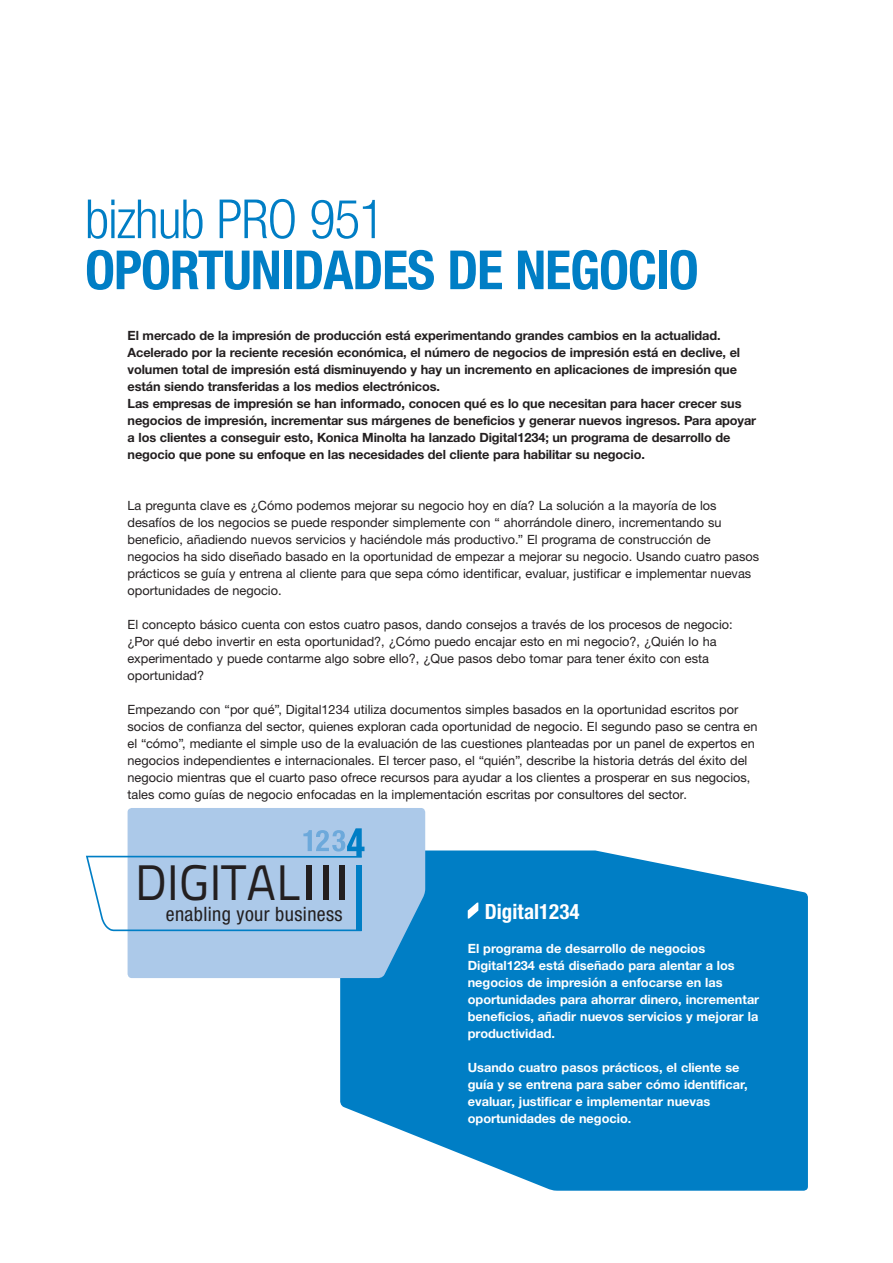
<style>
.page{position:relative;width:893px;height:1263px;background:#fff}
.page>*{position:absolute;margin:0;border:0;box-sizing:border-box;transform-origin:0 0}
.t1{font:700 condensed 54px "Helvetica Neue LTW1 G";letter-spacing:-.02em;color:#007ec5}
.t2{font:300 condensed 54px "Helvetica Neue LTW1 G";letter-spacing:-.02em;color:#007ec5}
.t3{font:49.8px "Panefresco 400 wt";color:#231f20}
.t4{font:700 condensed 21px "Helvetica Neue LTW1 G";color:#fff}
.t5{font:condensed 19.8px "Helvetica KMCE";letter-spacing:.02em;color:#231f20}
.t6{font:12.75px/17px "Helvetica Neue LTW1 G";color:#231f20}
.t7{font:700 12.75px/17px "Helvetica Neue LTW1 G";letter-spacing:-.01em;color:#231f20}
.t8{font:700 12.75px/17px "Helvetica Neue LTW1 G";color:#fff}
</style>
<div class="page">
<svg style="left:340px;top:850px;width:468px;height:341px;background:#188aca"></svg>
<svg style="left:128px;top:808px;width:297px;height:170px;background:#a0c3e6"></svg>
<svg style="left:86px;top:828px;width:278px;height:104px;background:#aac8e5"></svg>
<svg style="left:468px;top:902px;width:10px;height:16px"></svg>
<h1 class="t2" style="left:85px;top:188px;width:302px">bizhub PRO 951</h1>
<h1 class="t1" style="left:85px;top:238px;width:615px">OPORTUNIDADES DE NEGOCIO</h1>
<p class="t7" style="left:128px;top:327px;width:630px">El mercado de la impresión de producción está experimentando grandes cambios en la actualidad.<br>Acelerado por la reciente recesión económica, el número de negocios de impresión está en declive, el volumen total de impresión está disminuyendo y hay un incremento en aplicaciones de impresión que están siendo transferidas a los medios electrónicos.<br>Las empresas de impresión se han informado, conocen qué es lo que necesitan para hacer crecer sus negocios de impresión, incrementar sus márgenes de beneficios y generar nuevos ingresos. Para apoyar a los clientes a conseguir esto, Konica Minolta ha lanzado Digital1234; un programa de desarrollo de negocio que pone su enfoque en las necesidades del cliente para habilitar su negocio.</p>
<p class="t6" style="left:128px;top:497px;width:633px">La pregunta clave es ¿Cómo podemos mejorar su negocio hoy en día? La solución a la mayoría de los desafíos de los negocios se puede responder simplemente con “ ahorrándole dinero, incrementando su beneficio, añadiendo nuevos servicios y haciéndole más productivo.” El programa de construcción de negocios ha sido diseñado basado en la oportunidad de empezar a mejorar su negocio. Usando cuatro pasos prácticos se guía y entrena al cliente para que sepa cómo identificar, evaluar, justificar e implementar nuevas oportunidades de negocio.</p>
<p class="t6" style="left:128px;top:616px;width:607px">El concepto básico cuenta con estos cuatro pasos, dando consejos a través de los procesos de negocio: ¿Por qué debo invertir en esta oportunidad?, ¿Cómo puedo encajar esto en mi negocio?, ¿Quién lo ha experimentado y puede contarme algo sobre ello?, ¿Que pasos debo tomar para tener éxito con esta oportunidad?</p>
<p class="t6" style="left:128px;top:701px;width:631px">Empezando con “por qué”, Digital1234 utiliza documentos simples basados en la oportunidad escritos por socios de confianza del sector, quienes exploran cada oportunidad de negocio. El segundo paso se centra en el “cómo”, mediante el simple uso de la evaluación de las cuestiones planteadas por un panel de expertos en negocios independientes e internacionales. El tercer paso, el “quién”, describe la historia detrás del éxito del negocio mientras que el cuarto paso ofrece recursos para ayudar a los clientes a prosperar en sus negocios, tales como guías de negocio enfocadas en la implementación escritas por consultores del sector.</p>
<h2 class="t3" style="left:135px;top:845px;width:168px">DIGITAL</h2>
<h3 class="t5" style="left:166px;top:902px;width:178px">enabling your business</h3>
<h3 class="t4" style="left:485px;top:898px;width:96px">Digital1234</h3>
<p class="t8" style="left:468px;top:939px;width:293px">El programa de desarrollo de negocios Digital1234 está diseñado para alentar a los negocios de impresión a enfocarse en las oportunidades para ahorrar dinero, incrementar beneficios, añadir nuevos servicios y mejorar la productividad.</p>
<p class="t8" style="left:468px;top:1058px;width:282px">Usando cuatro pasos prácticos, el cliente se guía y se entrena para saber cómo identificar, evaluar, justificar e implementar nuevas oportunidades de negocio.</p>
</div>
